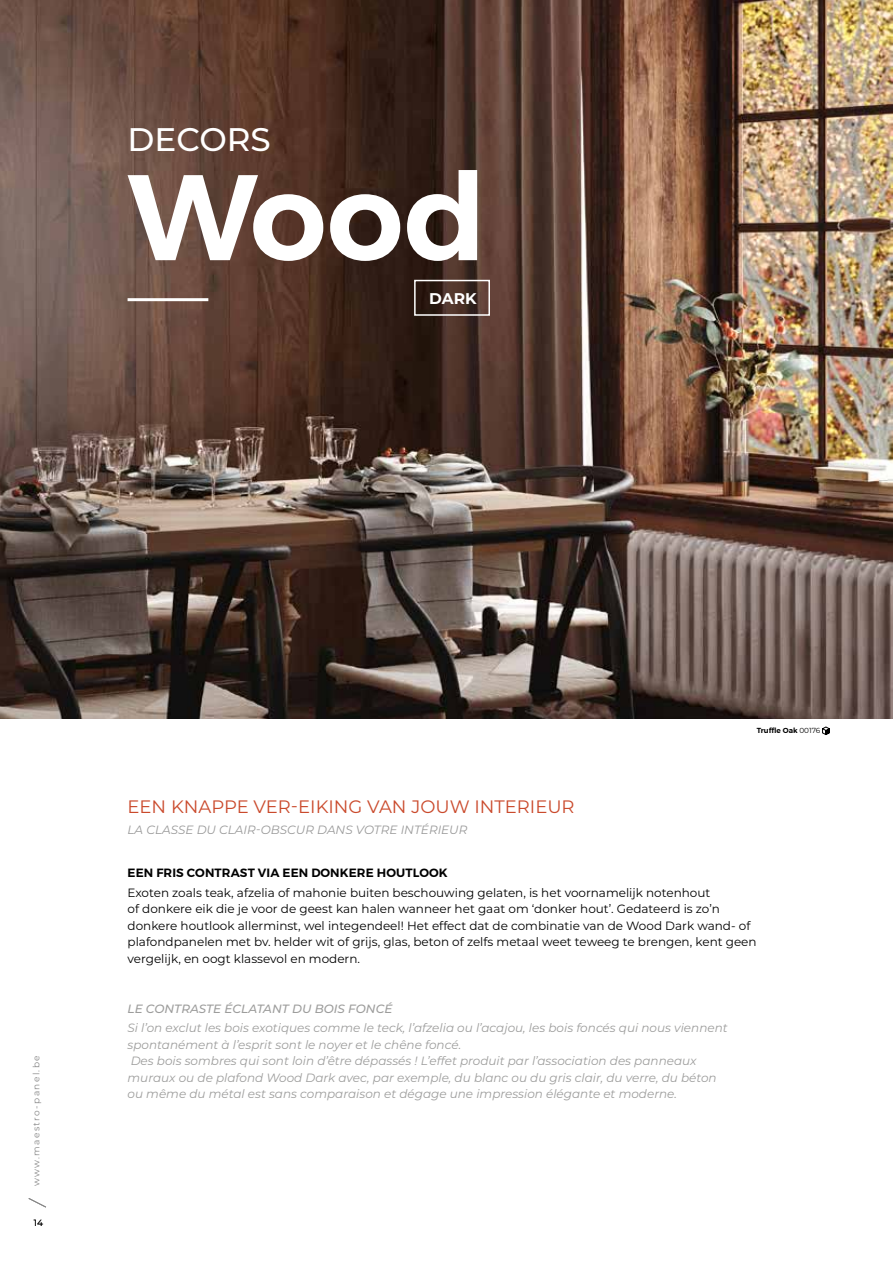
<style>
.page{position:relative;width:893px;height:1263px;background:#fff}
.page>*{position:absolute;margin:0;border:0;box-sizing:border-box;transform-origin:0 0}
.t1{font:600 121.5px "Montserrat";color:#fff}
.t2{font:500 32.7px "Montserrat";color:#fff}
.t3{font:18px "Montserrat";color:#ca4a2c}
.t4{font:700 15.45px "Montserrat";color:#fff}
.t5{font:12px/16.5px "Montserrat";color:#000}
.t6{font:italic 12px/16.5px "Montserrat";color:#9d9d9c}
.t7{font:italic 12px "Montserrat";color:#999}
.t8{font:600 12px "Montserrat";letter-spacing:.01em;color:#000}
.t9{font:italic 500 12px "Montserrat";color:#9d9d9c}
.t10{font:9px "Montserrat";letter-spacing:.15em;color:#878787}
.t11{font:9px "Montserrat";color:#000}
.t12{font:600 7.35px "Montserrat";color:#000}
.s1{font-weight:400}
</style>
<div class="page">
<img style="left:0;top:0;width:893px;height:719px">
<svg style="left:28px;top:1198px;width:18px;height:9px"></svg>
<hr style="left:128px;top:298px;width:80px;height:3px;background:#fff">
<div style="left:414px;top:280px;width:76px;height:36px;border:2px solid #fff"></div>
<svg style="left:822px;top:726px;width:8px;height:9px"></svg>
<h2 class="t2" style="left:128px;top:117px;width:145px">DECORS</h2>
<h1 class="t1" style="left:128px;top:142px;width:361px">Wood</h1>
<p class="t4" style="left:429px;top:287px;width:49px">DARK</p>
<p class="t10" style="left:30px;top:1186px;width:132px;rotate:-90deg">www.maestro-panel.be</p>
<p class="t11" style="left:34px;top:1216px;width:11px">14</p>
<h3 class="t3" style="left:128px;top:794px;width:449px">EEN KNAPPE VER-EIKING VAN JOUW INTERIEUR</h3>
<p class="t7" style="left:128px;top:821px;width:341px">LA CLASSE DU CLAIR-OBSCUR DANS VOTRE INTÉRIEUR</p>
<p class="t12" style="left:757px;top:726px;width:65px">Truffle Oak <span class="s1">00176</span></p>
<p class="t8" style="left:128px;top:865px;width:322px">EEN FRIS CONTRAST VIA EEN DONKERE HOUTLOOK</p>
<p class="t5" style="left:128px;top:884px;width:631px">Exoten zoals teak, afzelia of mahonie buiten beschouwing gelaten, is het voornamelijk notenhout<br>of donkere eik die je voor de geest kan halen wanneer het gaat om ‘donker hout’. Gedateerd is zo’n donkere houtlook allerminst, wel integendeel! Het effect dat de combinatie van de Wood Dark wand- of plafondpanelen met bv. helder wit of grijs, glas, beton of zelfs metaal weet teweeg te brengen, kent geen vergelijk, en oogt klassevol en modern.</p>
<p class="t9" style="left:128px;top:1000px;width:266px">LE CONTRASTE ÉCLATANT DU BOIS FONCÉ</p>
<p class="t6" style="left:128px;top:1019px;width:602px">Si l’on exclut les bois exotiques comme le teck, l’afzelia ou l’acajou, les bois foncés qui nous viennent spontanément à l’esprit sont le noyer et le chêne foncé.<br>Des bois sombres qui sont loin d’être dépassés ! L’effet produit par l’association des panneaux muraux ou de plafond Wood Dark avec, par exemple, du blanc ou du gris clair, du verre, du béton ou même du métal est sans comparaison et dégage une impression élégante et moderne.</p>
</div>
